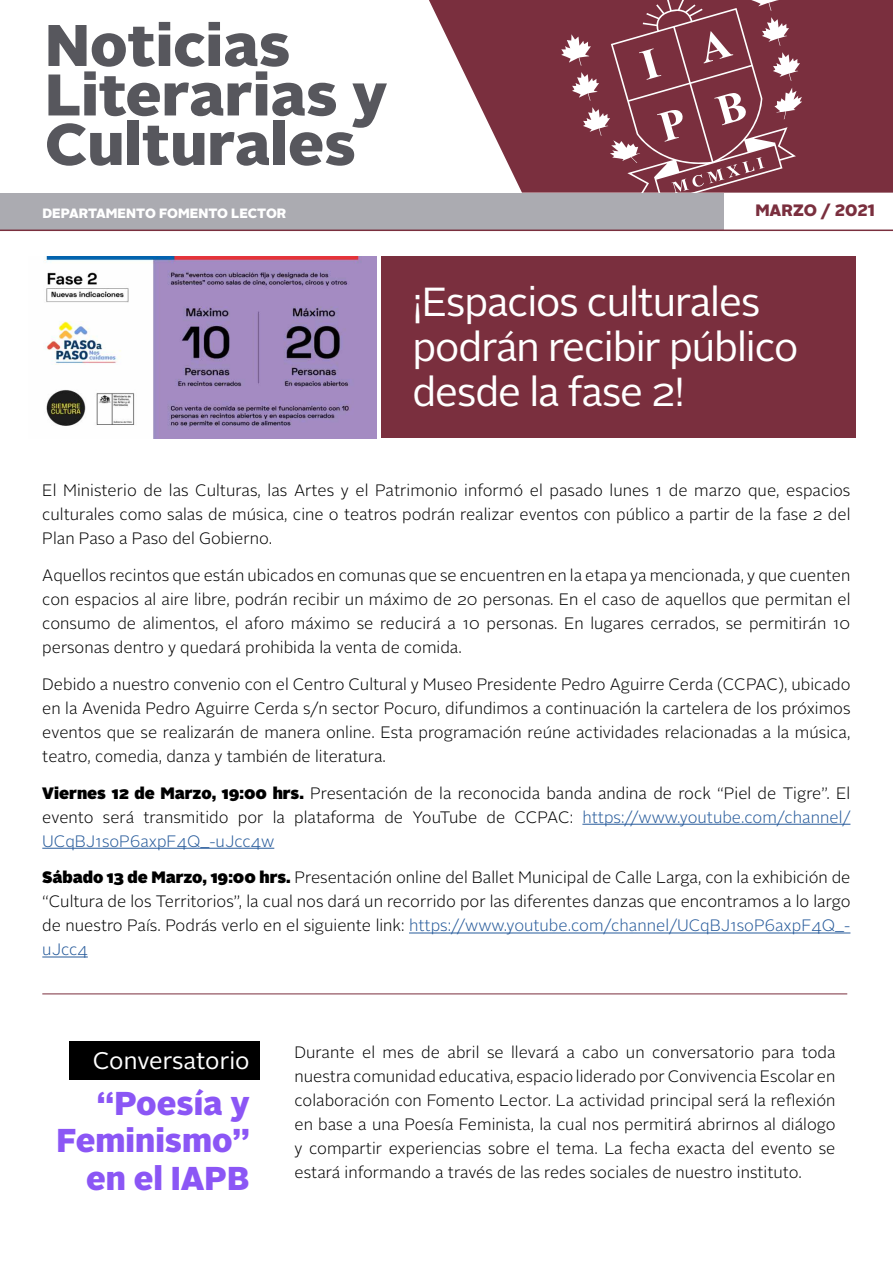
<style>
.page{position:relative;width:893px;height:1263px;background:#fff}
.page>*{position:absolute;margin:0;border:0;box-sizing:border-box;transform-origin:0 0}
.t1{font:900 58.5px/49.5px "Alright Sans";color:#57575d;scale:1.04 1}
.t2{font:40.5px/45px "Alright Sans";letter-spacing:-.025em;color:#fff}
.t3{font:900 33px/37.5px "Alright Sans";color:#8b56f5;text-align:right}
.t4{font:24px "Alright Sans";color:#fff}
.t5{font:300 16.5px/24px "Alright Sans";color:#000;text-align:justify}
.t6{font:900 16.5px "Alright Sans";color:#7a2f3e}
.t7{font:900 13.5px "Alright Sans";color:#fff}
.s1{font-weight:900}
.s2{color:#275b9b}
</style>
<div class="page">
<div style="left:381px;top:256px;width:475px;height:182px;background:#7a2f3e"></div>
<div style="left:69px;top:1041px;width:190px;height:38px;background:#000"></div>
<svg style="left:429px;top:0;width:464px;height:193px;fill:#7a2f3e"></svg>
<svg style="left:561px;top:0;width:241px;height:193px;background:#8c4c59"></svg>
<hr style="left:42px;top:993px;width:805px;height:1px;background:#7a2f3e">
<hr style="left:582px;top:824px;width:268px;height:1px;background:#275b9b">
<hr style="left:42px;top:848px;width:232px;height:1px;background:#275b9b">
<hr style="left:409px;top:932px;width:441px;height:1px;background:#275b9b">
<hr style="left:42px;top:956px;width:46px;height:1px;background:#275b9b">
<img style="left:44px;top:256px;width:332px;height:182px">
<div style="left:0;top:193px;width:724px;height:37px;background:#ababb1"></div>
<hr style="left:0;top:230px;width:893px;height:1px;background:#7a2f3e">
<h1 class="t1" style="left:45px;top:21px;width:331px">Noticias<br>Literarias y<br>Culturales</h1>
<p class="t7" style="left:43px;top:203px;width:245px">DEPARTAMENTO FOMENTO LECTOR</p>
<p class="t6" style="left:755px;top:198px;width:121px">MARZO / 2021</p>
<h2 class="t2" style="left:412px;top:280px;width:387px">¡Espacios culturales podrán recibir público desde la fase 2!</h2>
<p class="t5" style="left:42px;top:479px;width:810px">El Ministerio de las Culturas, las Artes y el Patrimonio informó el pasado lunes 1 de marzo que, espacios culturales como salas de música, cine o teatros podrán realizar eventos con público a partir de la fase 2 del Plan Paso a Paso del Gobierno.</p>
<p class="t5" style="left:42px;top:564px;width:810px">Aquellos recintos que están ubicados en comunas que se encuentren en la etapa ya mencionada, y que cuenten con espacios al aire libre, podrán recibir un máximo de 20 personas. En el caso de aquellos que permitan el consumo de alimentos, el aforo máximo se reducirá a 10 personas. En lugares cerrados, se permitirán 10 personas dentro y quedará prohibida la venta de comida.</p>
<p class="t5" style="left:42px;top:672px;width:810px">Debido a nuestro convenio con el Centro Cultural y Museo Presidente Pedro Aguirre Cerda (CCPAC), ubicado en la Avenida Pedro Aguirre Cerda s/n sector Pocuro, difundimos a continuación la cartelera de los próximos eventos que se realizarán de manera online. Esta programación reúne actividades relacionadas a la música, teatro, comedia, danza y también de literatura.</p>
<p class="t5" style="left:42px;top:781px;width:810px"><span class="s1">Viernes 12 de Marzo, 19:00 hrs.</span> Presentación de la reconocida banda andina de rock “Piel de Tigre”. El evento será transmitido por la plataforma de YouTube de CCPAC: <span class="s2">https://www.youtube.com/channel/ UCqBJ1soP6axpF4Q_-uJcc4w</span></p>
<p class="t5" style="left:42px;top:866px;width:810px"><span class="s1">Sábado 13 de Marzo, 19:00 hrs.</span> Presentación online del Ballet Municipal de Calle Larga, con la exhibición de “Cultura de los Territorios”, la cual nos dará un recorrido por las diferentes danzas que encontramos a lo largo de nuestro País. Podrás verlo en el siguiente link: <span class="s2">https://www.youtube.com/channel/UCqBJ1soP6axpF4Q_- uJcc4</span></p>
<h3 class="t4" style="left:93px;top:1044px;width:158px">Conversatorio</h3>
<h3 class="t3" style="left:57px;top:1084px;width:195px">“Poesía y<br>Feminismo” en el IAPB</h3>
<p class="t5" style="left:294px;top:1040px;width:543px">Durante el mes de abril se llevará a cabo un conversatorio para toda nuestra comunidad educativa, espacio liderado por Convivencia Escolar en colaboración con Fomento Lector. La actividad principal será la reflexión en base a una Poesía Feminista, la cual nos permitirá abrirnos al diálogo y compartir experiencias sobre el tema. La fecha exacta del evento se estará informando a través de las redes sociales de nuestro instituto.</p>
</div>
